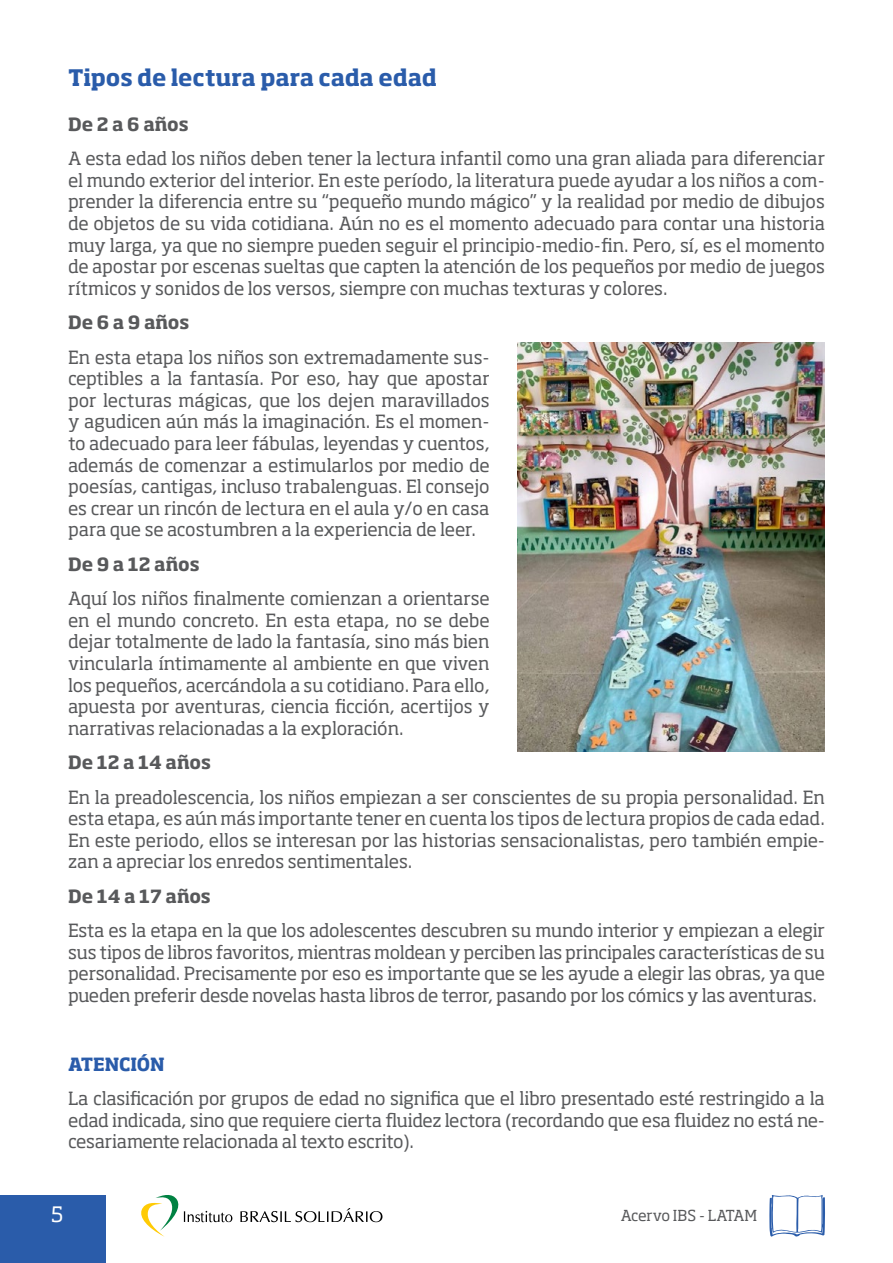
<style>
.page{position:relative;width:893px;height:1263px;background:#fff}
.page>*{position:absolute;margin:0;border:0;box-sizing:border-box;transform-origin:0 0}
.t1{font:700 22.5px "Soho Std";letter-spacing:-.005em;color:#2a5caa}
.t2{font:21px "Soho Std";color:#fff}
.t3{font:18px/21.6px "Soho Std";letter-spacing:-.015em;color:#58595b;text-align:justify}
.t4{font:700 18px "Soho Std";color:#58595b}
.t5{font:700 18px "Soho Std";letter-spacing:-.015em;color:#2a5caa}
.t6{font:15px "Soho Std";color:#58595b}
</style>
<div class="page">
<div style="left:0;top:1195px;width:106px;height:68px;background:#2a5caa"></div>
<svg style="left:240px;top:1208px;width:142px;height:14px"></svg>
<svg style="left:141px;top:1195px;width:91px;height:42px"></svg>
<svg style="left:769px;top:1195px;width:56px;height:42px"></svg>
<img style="left:517px;top:342px;width:308px;height:409px">
<p class="t1" style="left:68px;top:63px;width:370px">Tipos de lectura para cada edad</p>
<p class="t4" style="left:68px;top:113px;width:122px">De 2 a 6 años</p>
<p class="t3" style="left:68px;top:148px;width:758px">A esta edad los niños deben tener la lectura infantil como una gran aliada para diferenciar el mundo exterior del interior. En este período, la literatura puede ayudar a los niños a com&shy;prender la diferencia entre su “pequeño mundo mágico” y la realidad por medio de dibujos de objetos de su vida cotidiana. Aún no es el momento adecuado para contar una historia muy larga, ya que no siempre pueden seguir el principio-medio-fin. Pero, sí, es el momento de apostar por escenas sueltas que capten la atención de los pequeños por medio de juegos rítmicos y sonidos de los versos, siempre con muchas texturas y colores.</p>
<p class="t4" style="left:68px;top:311px;width:123px">De 6 a 9 años</p>
<p class="t3" style="left:68px;top:346px;width:423px">En esta etapa los niños son extremadamente sus&shy;ceptibles a la fantasía. Por eso, hay que apostar por lecturas mágicas, que los dejen maravillados y agudicen aún más la imaginación. Es el momen&shy;to adecuado para leer fábulas, leyendas y cuentos, además de comenzar a estimularlos por medio de poesías, cantigas, incluso trabalenguas. El consejo es crear un rincón de lectura en el aula y/o en casa para que se acostumbren a la experiencia de leer.</p>
<p class="t4" style="left:68px;top:552px;width:133px">De 9 a 12 años</p>
<p class="t3" style="left:68px;top:587px;width:423px">Aquí los niños finalmente comienzan a orientarse en el mundo concreto. En esta etapa, no se debe dejar totalmente de lado la fantasía, sino más bien vincularla íntimamente al ambiente en que viven los pequeños, acercándola a su cotidiano. Para ello, apuesta por aventuras, ciencia ficción, acertijos y narrativas relacionadas a la exploración.</p>
<p class="t4" style="left:68px;top:751px;width:144px">De 12 a 14 años</p>
<p class="t3" style="left:68px;top:786px;width:758px">En la preadolescencia, los niños empiezan a ser conscientes de su propia personalidad. En esta etapa, es aún más importante tener en cuenta los tipos de lectura propios de cada edad.<br>En este periodo, ellos se interesan por las historias sensacionalistas, pero también empie&shy;zan a apreciar los enredos sentimentales.</p>
<p class="t4" style="left:68px;top:884px;width:144px">De 14 a 17 años</p>
<p class="t3" style="left:68px;top:919px;width:758px">Esta es la etapa en la que los adolescentes descubren su mundo interior y empiezan a elegir sus tipos de libros favoritos, mientras moldean y perciben las principales características de su personalidad. Precisamente por eso es importante que se les ayude a elegir las obras, ya que pueden preferir desde novelas hasta libros de terror, pasando por los cómics y las aventuras.</p>
<p class="t5" style="left:68px;top:1052px;width:98px">ATENCIÓN</p>
<p class="t3" style="left:68px;top:1087px;width:758px">La clasificación por grupos de edad no significa que el libro presentado esté restringido a la edad indicada, sino que requiere cierta fluidez lectora (recordando que esa fluidez no está ne&shy;cesariamente relacionada al texto escrito).</p>
<p class="t2" style="left:51px;top:1201px;width:14px">5</p>
<p class="t6" style="left:621px;top:1206px;width:138px">Acervo IBS - LATAM</p>
</div>
